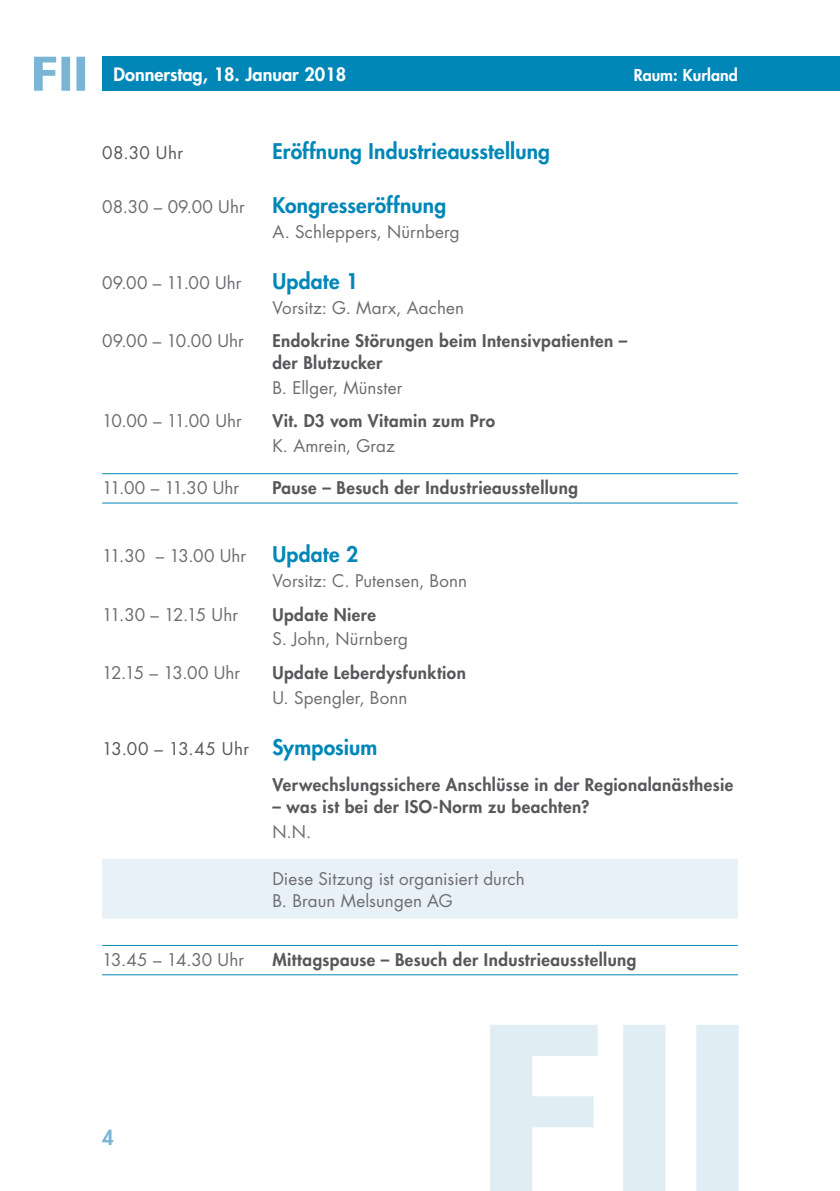
<style>
.page{position:relative;width:840px;height:1191px;background:#fff}
.page>*{position:absolute;margin:0;border:0;box-sizing:border-box;transform-origin:0 0}
.t1{font:800 21px "Futura";letter-spacing:.01em;color:#0087b8}
.t2{font:800 20px "Futura";color:#7ab5d6}
.t3{font:800 18px "Futura";color:#fff}
.t4{font:800 17px/22px "Futura";letter-spacing:.025em;color:#57585a}
.t5{font:17px/24.8px "Futura";letter-spacing:.005em;color:#6c6d70}
.t6{font:17px "Futura";letter-spacing:-.04em;color:#6c6d70}
.t7{font:17px "Futura";letter-spacing:.025em;color:#57585a}
.t8{font:800 16px "Futura";color:#fff}
.s1{font-weight:800;font-size:21px;color:#0087b8}
.s2{font-weight:400}
.s3{font-size:21px;color:#0087b8}
</style>
<div class="page">
<div style="left:102px;top:57px;width:737px;height:34px;background:#0087b8"></div>
<svg style="left:34px;top:57px;width:51px;height:34px"></svg>
<hr style="left:102px;top:473px;width:635px;height:1px;background:#0087b8">
<hr style="left:102px;top:502px;width:635px;height:1px;background:#0087b8">
<div style="left:102px;top:858px;width:635px;height:60px;background:#e8f1f7"></div>
<hr style="left:102px;top:945px;width:635px;height:1px;background:#0087b8">
<hr style="left:102px;top:974px;width:635px;height:1px;background:#0087b8">
<svg style="left:490px;top:1025px;width:248px;height:166px;fill:#e1edf5"></svg>
<p class="t3" style="left:113px;top:62px;width:234px">Donnerstag, 18. Januar 2018</p>
<p class="t8" style="left:633px;top:64px;width:105px">Raum: Kurland</p>
<p class="t7" style="left:102px;top:141px;width:82px">08.30 Uhr</p>
<p class="t1" style="left:272px;top:137px;width:279px">Eröffnung Industrieausstellung</p>
<p class="t5" style="left:102px;top:194px;width:144px">08.30 – 09.00 Uhr</p>
<p class="t1" style="left:272px;top:191px;width:175px">Kongresseröffnung</p>
<p class="t5" style="left:272px;top:219px;width:189px">A. Schleppers, Nürnberg</p>
<p class="t5" style="left:102px;top:270px;width:141px">09.00 – 11.00 Uhr</p>
<p class="t1" style="left:272px;top:267px;width:87px">Update 1</p>
<p class="t5" style="left:272px;top:295px;width:193px">Vorsitz: G. Marx, Aachen</p>
<p class="t5" style="left:102px;top:328px;width:143px">09.00 – 10.00 Uhr</p>
<p class="t4" style="left:272px;top:329px;width:356px">Endokrine Störungen beim Intensivpatienten – der Blutzucker</p>
<p class="t5" style="left:272px;top:375px;width:131px">B. Ellger, Münster</p>
<p class="t5" style="left:102px;top:408px;width:141px">10.00 – 11.00 Uhr</p>
<p class="t4" style="left:272px;top:410px;width:224px">Vit. D3 vom Vitamin zum Pro</p>
<p class="t5" style="left:272px;top:433px;width:124px">K. Amrein, Graz</p>
<p class="t5" style="left:102px;top:475px;width:138px">11.00 – 11.30 Uhr</p>
<p class="t4" style="left:272px;top:476px;width:307px">Pause – Besuch der Industrieausstellung</p>
<p class="t5" style="left:272px;top:543px;width:196px;text-indent:-170px">11.30 – 13.00 Uhr <span class="s1">Update 2<br></span>Vorsitz: C. Putensen, Bonn</p>
<p class="t6" style="left:102px;top:602px;width:137px">11.30 – 12.15 Uhr</p>
<p class="t4" style="left:272px;top:603px;width:105px">Update Niere</p>
<p class="t5" style="left:272px;top:626px;width:137px">S. John, Nürnberg</p>
<p class="t6" style="left:102px;top:661px;width:139px">12.15 – 13.00 Uhr</p>
<p class="t4" style="left:272px;top:661px;width:195px">Update Leberdysfunktion</p>
<p class="t5" style="left:272px;top:685px;width:136px">U. Spengler, Bonn</p>
<p class="t4" style="left:272px;top:730px;width:462px;line-height:36.2px;text-indent:-170px"><span class="s2">13.00 – 13.45 Uhr</span> <span class="s3">Symposium<br></span>Verwechslungssichere Anschlüsse in der Regionalanästhesie</p>
<p class="t4" style="left:272px;top:795px;width:318px">– was ist bei der ISO-Norm zu beachten?</p>
<p class="t5" style="left:272px;top:819px;width:40px">N.N.</p>
<p class="t5" style="left:272px;top:867px;width:254px;line-height:22px">Diese Sitzung ist organisiert durch<br>B. Braun Melsungen AG</p>
<p class="t5" style="left:102px;top:947px;width:143px">13.45 – 14.30 Uhr</p>
<p class="t4" style="left:272px;top:948px;width:365px">Mittagspause – Besuch der Industrieausstellung</p>
<p class="t2" style="left:102px;top:1123px;width:13px">4</p>
</div>
